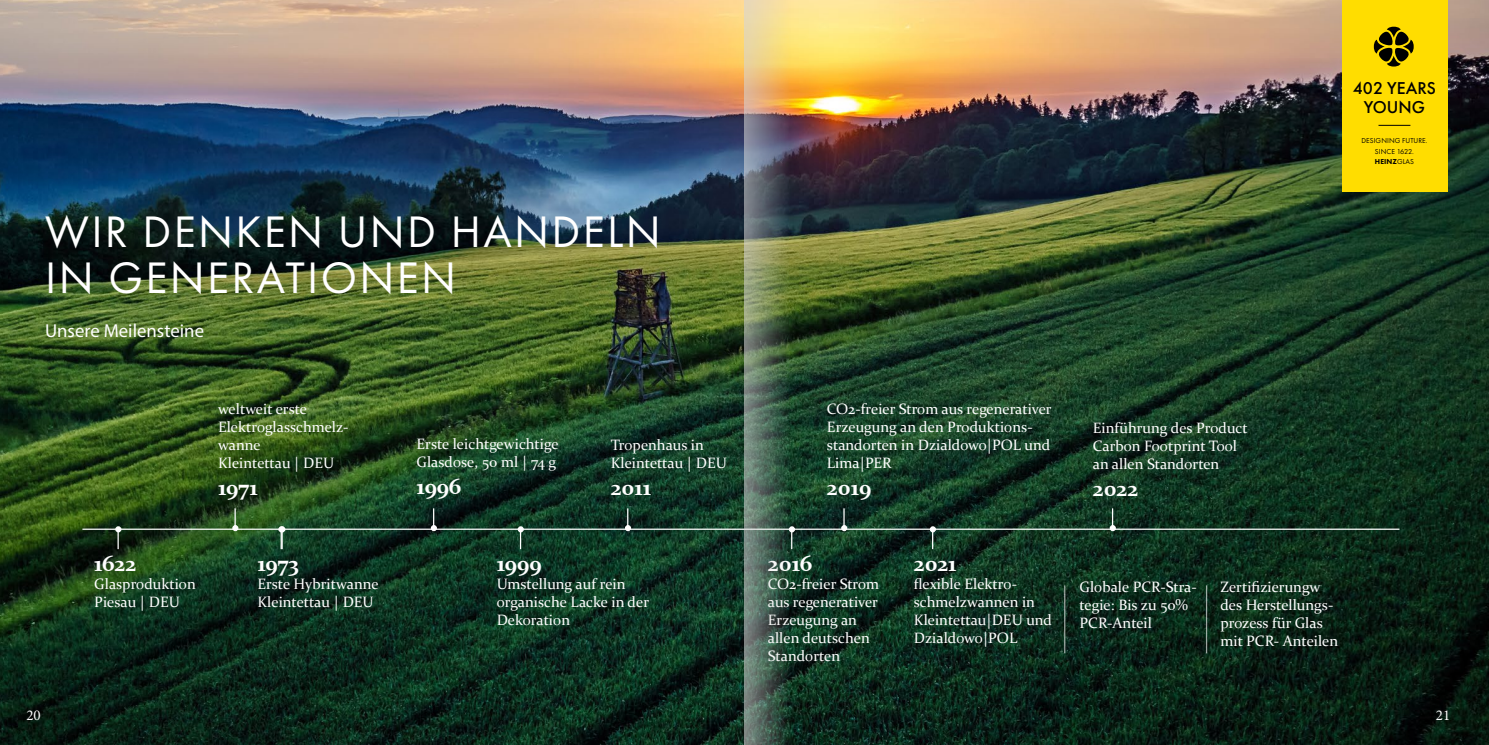
<style>
.page{position:relative;width:1489px;height:745px;background:#fff}
.page>*{position:absolute;margin:0;border:0;box-sizing:border-box;transform-origin:0 0}
.t1{font:45.75px/46.2px "Futura PT";letter-spacing:.05em;color:#fff}
.t2{font:700 22.5px "Constantia";color:#fff}
.t3{font:18.75px "Myriad Pro";color:#fff}
.t4{font:500 17.75px/18.6px "Futura PT";color:#000;text-align:center}
.t5{font:15px/18px "Constantia";color:#fff}
.t6{font:15px "Minion Pro";color:#fff}
.t7{font:7.38px/10.4px "Futura PT";letter-spacing:.01em;color:#000;text-align:center}
.s1{font-weight:800}
</style>
<div class="page">
<img style="left:0;top:0;width:1488px;height:744px">
<hr style="left:82px;top:528px;width:1317px;height:1px;background:#fff">
<hr style="left:117px;top:528px;width:2px;height:20px;background:#fff">
<svg style="left:115px;top:526px;width:6px;height:6px"></svg>
<hr style="left:280px;top:528px;width:2px;height:20px;background:#fff">
<hr style="left:281px;top:528px;width:2px;height:20px;background:#fff">
<svg style="left:278px;top:526px;width:7px;height:6px"></svg>
<svg style="left:518px;top:526px;width:5px;height:22px"></svg>
<div style="left:517px;top:526px;width:7px;height:6px;border:1px solid #fff;border-radius:50%"></div>
<hr style="left:234px;top:508px;width:2px;height:20px;background:#fff">
<div style="left:232px;top:524px;width:6px;height:7px;border:1px solid #fff;border-radius:50%"></div>
<svg style="left:431px;top:508px;width:5px;height:22px"></svg>
<div style="left:431px;top:524px;width:6px;height:7px;border:1px solid #fff;border-radius:50%"></div>
<svg style="left:625px;top:508px;width:5px;height:22px"></svg>
<div style="left:625px;top:524px;width:6px;height:7px;border:1px solid #fff;border-radius:50%"></div>
<div style="left:1341px;top:0;width:105px;height:191px;background:#fd0"></div>
<hr style="left:1378px;top:125px;width:32px;height:1px;background:#000">
<svg style="left:1373px;top:27px;width:40px;height:39px"></svg>
<svg style="left:790px;top:526px;width:4px;height:22px"></svg>
<div style="left:788px;top:526px;width:7px;height:6px;border:1px solid #fff;border-radius:50%"></div>
<svg style="left:929px;top:526px;width:6px;height:22px"></svg>
<svg style="left:841px;top:508px;width:5px;height:22px"></svg>
<div style="left:841px;top:524px;width:6px;height:7px;border:1px solid #fff;border-radius:50%"></div>
<hr style="left:1111px;top:508px;width:2px;height:20px;background:#fff">
<div style="left:1109px;top:524px;width:6px;height:7px;border:1px solid #fff;border-radius:50%"></div>
<hr style="left:1064px;top:585px;width:1px;height:68px;background:#fff">
<hr style="left:1205px;top:585px;width:2px;height:68px;background:#fff">
<img style="left:744px;top:0;width:46px;height:744px">
<h1 class="t1" style="left:45px;top:208px;width:617px">WIR DENKEN UND HANDELN<br>IN GENERATIONEN</h1>
<p class="t3" style="left:45px;top:318px;width:160px">Unsere Meilensteine</p>
<h2 class="t2" style="left:94px;top:547px;width:44px">1622</h2>
<p class="t5" style="left:94px;top:574px;width:103px">Glasproduktion<br>Piesau | DEU</p>
<p class="t5" style="left:218px;top:399px;width:132px">weltweit erste<br>Elektroglasschmelz&shy;wanne<br>Kleintettau | DEU</p>
<h2 class="t2" style="left:218px;top:471px;width:41px">1971</h2>
<h2 class="t2" style="left:257px;top:547px;width:43px">1973</h2>
<p class="t5" style="left:257px;top:574px;width:123px">Erste Hybritwanne<br>Kleintettau | DEU</p>
<p class="t5" style="left:416px;top:434px;width:144px">Erste leichtgewichtige<br>Glasdose, 50 ml | 74 g</p>
<h2 class="t2" style="left:416px;top:471px;width:47px">1996</h2>
<p class="t5" style="left:610px;top:435px;width:118px">Tropenhaus in<br>Kleintettau | DEU</p>
<h2 class="t2" style="left:610px;top:472px;width:42px">2011</h2>
<h2 class="t2" style="left:496px;top:547px;width:46px">1999</h2>
<p class="t5" style="left:496px;top:574px;width:154px">Umstellung auf rein organische Lacke in der<br>Dekoration</p>
<p class="t4" style="left:1352px;top:79px;width:85px">402 YEARS<br>YOUNG</p>
<p class="t7" style="left:1361px;top:135px;width:68px">DESIGNING FUTURE.<br>SINCE 1622.<br><span class="s1">HEINZ</span>GLAS</p>
<p class="t5" style="left:827px;top:399px;width:226px">CO2-freier Strom aus regenerativer<br>Erzeugung an den Produktions&shy;standorten in Dzialdowo|POL und<br>Lima|PER</p>
<h2 class="t2" style="left:827px;top:471px;width:46px">2019</h2>
<p class="t5" style="left:1092px;top:417px;width:156px">Einführung des Product<br>Carbon Footprint Tool an allen Standorten</p>
<h2 class="t2" style="left:1092px;top:472px;width:47px">2022</h2>
<h2 class="t2" style="left:767px;top:547px;width:46px">2016</h2>
<p class="t5" style="left:767px;top:574px;width:113px">CO2-freier Strom aus regenerativer<br>Erzeugung an allen deutschen<br>Standorten</p>
<h2 class="t2" style="left:913px;top:547px;width:44px">2021</h2>
<p class="t5" style="left:913px;top:574px;width:140px">flexible Elektro&shy;schmelzwannen in<br>Kleintettau|DEU und<br>Dzialdowo|POL</p>
<p class="t5" style="left:1079px;top:577px;width:119px">Globale PCR-Stra&shy;tegie: Bis zu 50%<br>PCR-Anteil</p>
<p class="t5" style="left:1220px;top:577px;width:119px">Zertifizierungw des Herstellungs&shy;prozess für Glas mit PCR- Anteilen</p>
<p class="t6" style="left:26px;top:704px;width:16px">20</p>
<p class="t6" style="left:1435px;top:704px;width:16px">21</p>
</div>
